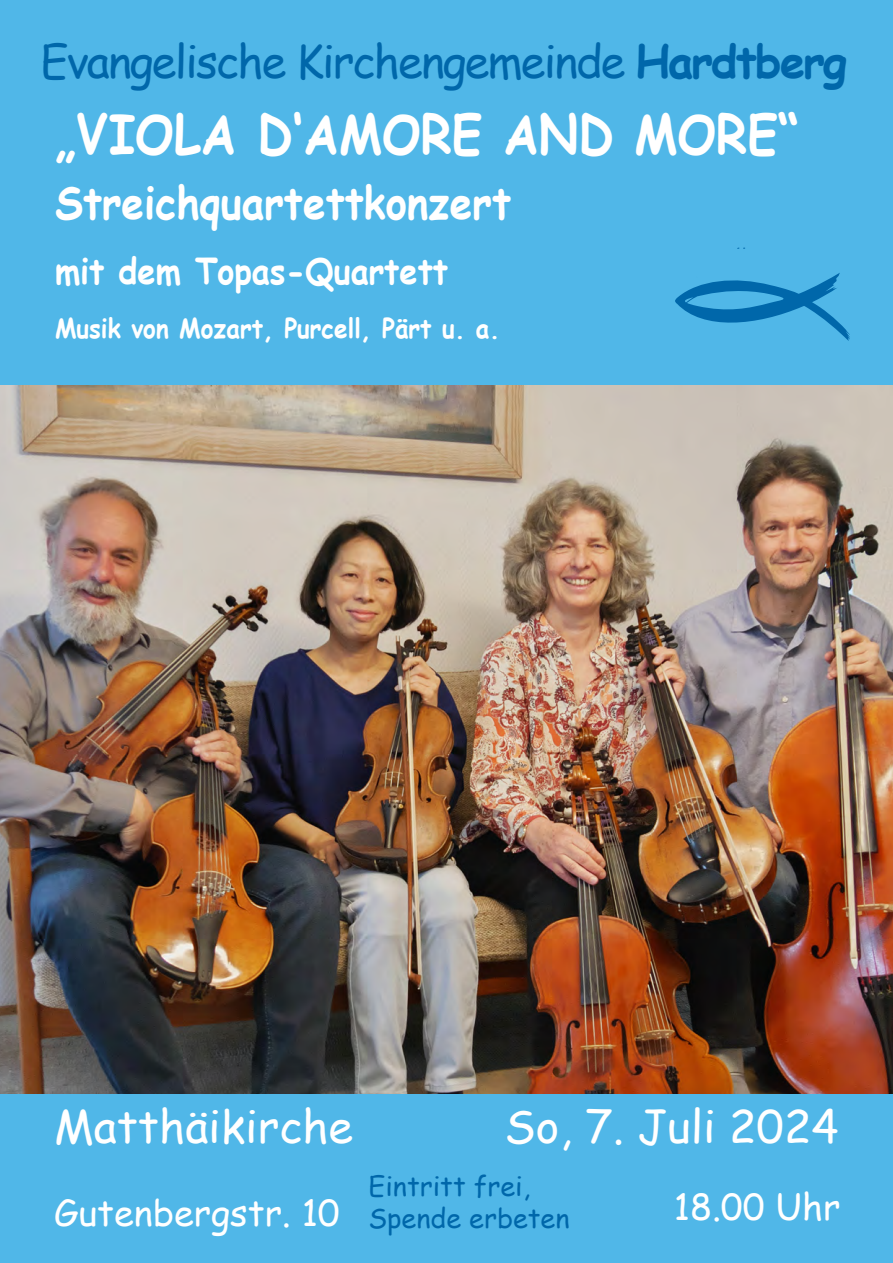
<style>
.page{position:relative;width:893px;height:1263px;background:#fff}
.page>*{position:absolute;margin:0;border:0;box-sizing:border-box;transform-origin:0 0}
.t1{font:700 54px "Comic Sans MS";color:#fff;scale:.9 1}
.t2{font:45px "Comic Sans MS";letter-spacing:-.04em;color:#0067aa}
.t3{font:45px "Comic Sans MS";color:#fff}
.t4{font:700 45px "Comic Sans MS";color:#fff;scale:.9 1}
.t5{font:36px "Comic Sans MS";color:#fff}
.t6{font:700 36px "Comic Sans MS";color:#fff;scale:.9 1}
.t7{font:700 27px "Comic Sans MS";color:#fff;scale:.9 1}
.t8{font:27px "Comic Sans MS";color:#0067aa}
.s1{font-weight:700}
</style>
<div class="page">
<img style="left:0;top:385px;width:893px;height:710px">
<div style="left:0;top:0;width:893px;height:385px;background:#50b7e8"></div>
<div style="left:0;top:1095px;width:893px;height:168px;background:#50b7e8"></div>
<svg style="left:675px;top:273px;width:175px;height:68px;background:#379ed5"></svg>
<p class="t2" style="left:40px;top:28px;width:808px">Evangelische Kirchengemeinde <span class="s1">Hardtberg</span></p>
<p class="t1" style="left:55px;top:95px;width:828px">„VIOLA D‘AMORE AND MORE“</p>
<p class="t4" style="left:55px;top:169px;width:508px">Streichquartettkonzert</p>
<p class="t6" style="left:55px;top:244px;width:438px">mit dem Topas-Quartett</p>
<p class="t7" style="left:55px;top:308px;width:496px">Musik von Mozart, Purcell, Pärt u. a.</p>
<p class="t3" style="left:54px;top:1093px;width:301px">Matthäikirche</p>
<p class="t3" style="left:504px;top:1093px;width:336px">So, 7. Juli 2024</p>
<p class="t5" style="left:54px;top:1186px;width:287px">Gutenbergstr. 10</p>
<p class="t8" style="left:368px;top:1166px;width:163px">Eintritt frei,</p>
<p class="t8" style="left:368px;top:1199px;width:202px">Spende erbeten</p>
<p class="t5" style="left:674px;top:1180px;width:168px">18.00 Uhr</p>
</div>
